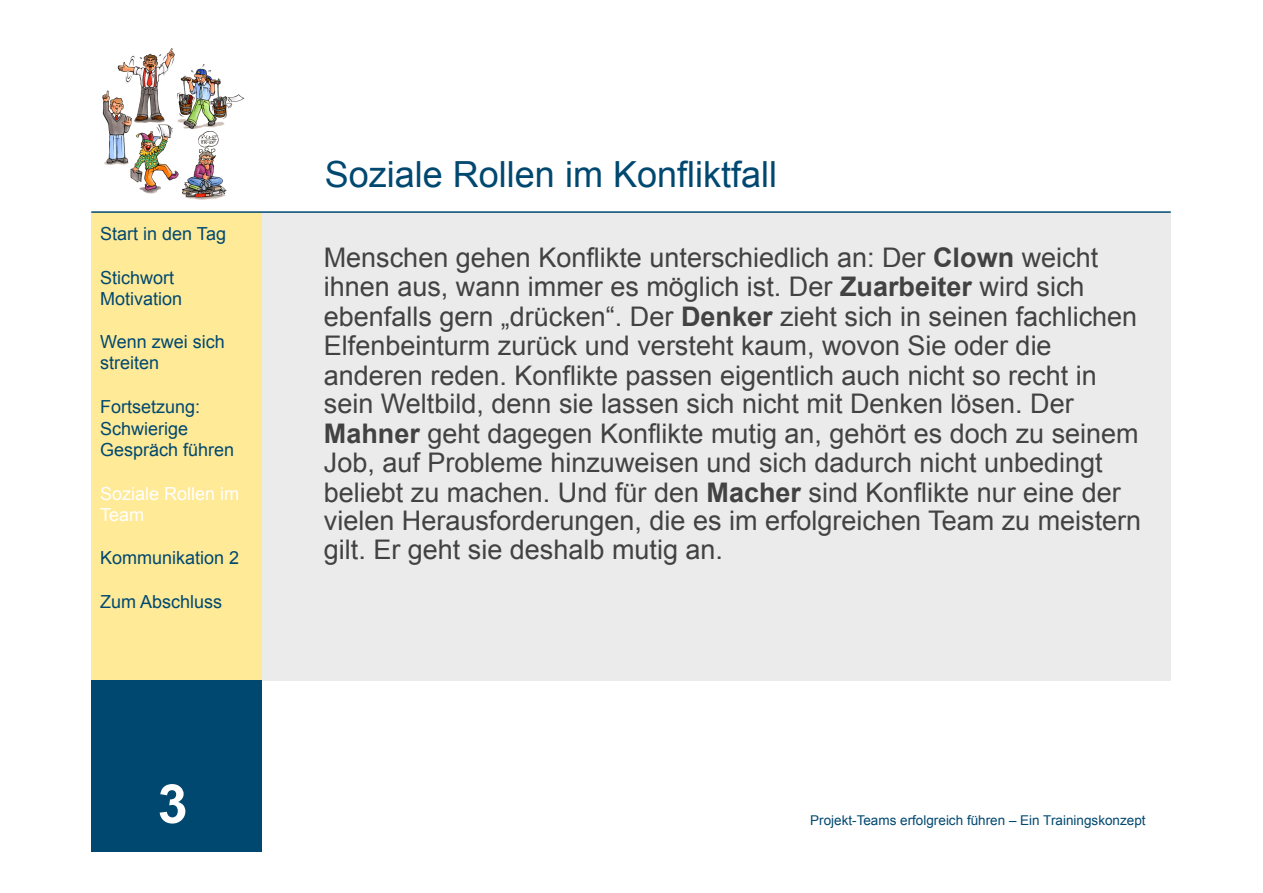
<style>
.page{position:relative;width:1263px;height:893px;background:#fff}
.page>*{position:absolute;margin:0;border:0;box-sizing:border-box;transform-origin:0 0}
.t1{font:700 54px "Arial";color:#fff}
.t2{font:36px "Arial";color:#004870}
.t3{font:27px/29.1px "Arial";color:#424242}
.t4{font:18px/21px "Arial";color:#004870}
.t5{font:18px/21px "Arial";color:#fff}
.t6{font:13.5px "Arial";color:#004870}
.s1{font-weight:700}
</style>
<div class="page">
<div style="left:253px;top:212px;width:918px;height:468px;background:#ebebeb"></div>
<div style="left:91px;top:212px;width:170px;height:478px;background:#ffea97"></div>
<div style="left:91px;top:680px;width:170px;height:171px;background:#004870"></div>
<hr style="left:91px;top:211px;width:1080px;height:2px;background:#004870">
<img style="left:182px;top:131px;width:45px;height:69px">
<img style="left:177px;top:64px;width:67px;height:66px">
<img style="left:130px;top:123px;width:52px;height:71px">
<img style="left:117px;top:48px;width:58px;height:75px">
<img style="left:102px;top:91px;width:31px;height:75px">
<p class="t4" style="left:100px;top:223px;width:127px">Start in den Tag</p>
<p class="t4" style="left:100px;top:267px;width:84px">Stichwort<br>Motivation</p>
<p class="t4" style="left:100px;top:331px;width:126px">Wenn zwei sich streiten</p>
<p class="t4" style="left:100px;top:395px;width:136px;line-height:21.8px">Fortsetzung:<br>Schwierige<br>Gespräch führen</p>
<p class="t5" style="left:100px;top:483px;width:141px">Soziale Rollen im<br>Team</p>
<p class="t4" style="left:100px;top:547px;width:141px">Kommunikation 2</p>
<p class="t4" style="left:100px;top:591px;width:124px">Zum Abschluss</p>
<h1 class="t1" style="left:158px;top:774px;width:32px">3</h1>
<h2 class="t2" style="left:325px;top:154px;width:454px">Soziale Rollen im Konfliktfall</h2>
<p class="t3" style="left:324px;top:243px;width:819px">Menschen gehen Konflikte unterschiedlich an: Der <span class="s1">Clown</span> weicht ihnen aus, wann immer es möglich ist. Der <span class="s1">Zuarbeiter</span> wird sich ebenfalls gern „drücken“. Der <span class="s1">Denker</span> zieht sich in seinen fachlichen Elfenbeinturm zurück und versteht kaum, wovon Sie oder die anderen reden. Konflikte passen eigentlich auch nicht so recht in sein Weltbild, denn sie lassen sich nicht mit Denken lösen. Der <span class="s1">Mahner</span> geht dagegen Konflikte mutig an, gehört es doch zu seinem Job, auf Probleme hinzuweisen und sich dadurch nicht unbedingt beliebt zu machen. Und für den <span class="s1">Macher</span> sind Konflikte nur eine der vielen Herausforderungen, die es im erfolgreichen Team zu meistern gilt. Er geht sie deshalb mutig an.</p>
<p class="t6" style="left:810px;top:813px;width:337px">Projekt-Teams erfolgreich führen – Ein Trainingskonzept</p>
</div>
